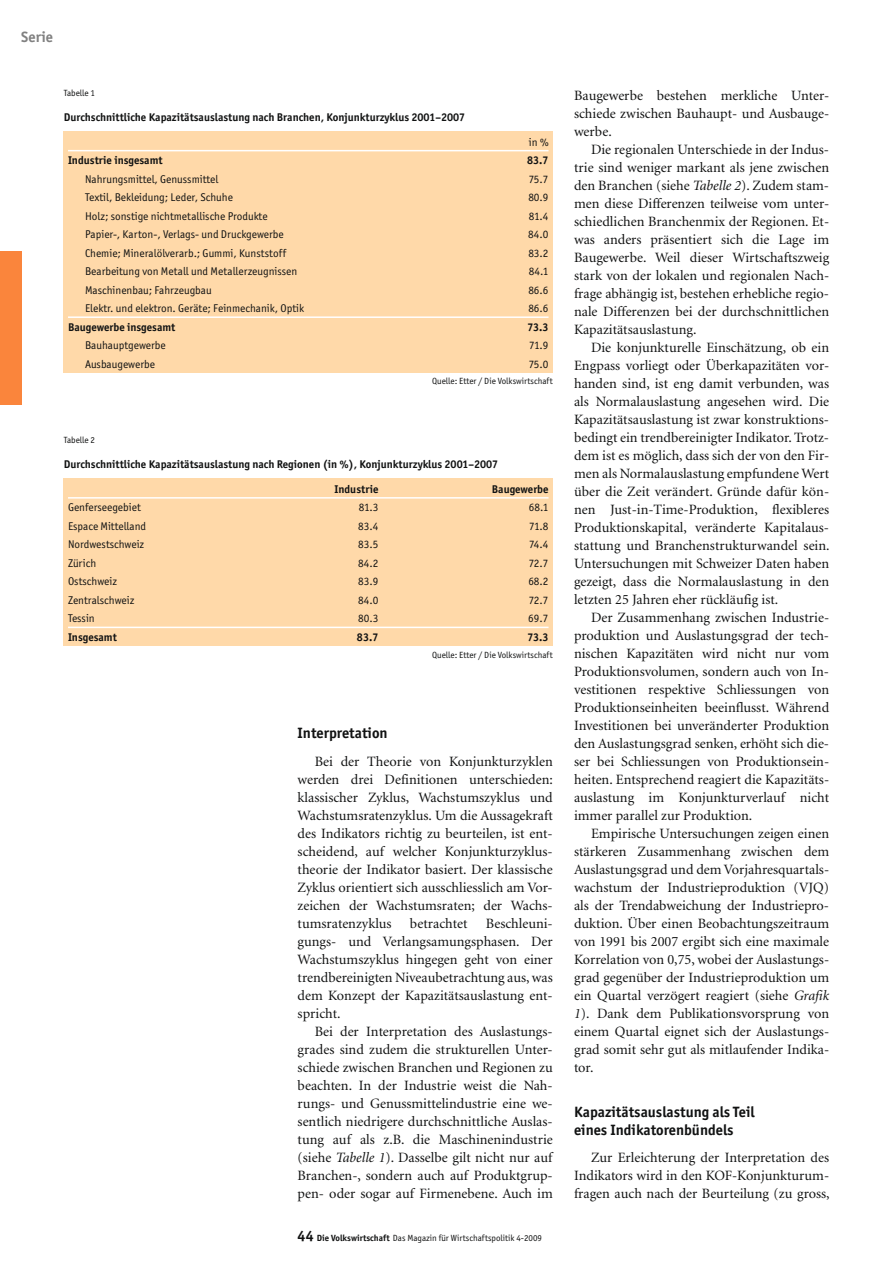
<style>
.page{position:relative;width:893px;height:1263px;background:#fff}
.page>*{position:absolute;margin:0;border:0;box-sizing:border-box;transform-origin:0 0}
.t1{font:700 15px/18px "Officina San ITC";color:#111212}
.t2{font:700 15px "Officina San ITC";color:#818181}
.t3{font:14.25px/18px "Minion";color:#111212;text-align:justify}
.t4{font:11.25px "Officina San ITC";color:#111212}
.t5{font:700 11.25px "Officina San ITC";color:#111212}
.t6{font:9px "Officina San ITC";color:#111212}
.s1{font-style:italic}
.s2{font-weight:700;font-size:15px}
.s3{font-weight:700}
</style>
<div class="page">
<div style="left:0;top:252px;width:21px;height:153px;background:#fa853c"></div>
<div style="left:64px;top:132px;width:489px;height:241px;background:#ffd9a9"></div>
<hr style="left:68px;top:150px;width:481px;height:1px;background:#fff">
<hr style="left:68px;top:316px;width:481px;height:2px;background:#fff">
<div style="left:64px;top:479px;width:489px;height:167px;background:#ffd9a9"></div>
<hr style="left:68px;top:497px;width:481px;height:2px;background:#fff">
<hr style="left:68px;top:627px;width:481px;height:1px;background:#fff">
<p class="t2" style="left:21px;top:27px;width:33px">Serie</p>
<p class="t6" style="left:64px;top:88px;width:33px">Tabelle 1</p>
<p class="t5" style="left:64px;top:110px;width:403px">Durchschnittliche Kapazitätsauslastung nach Branchen, Konjunkturzyklus 2001–2007</p>
<p class="t4" style="left:529px;top:135px;width:21px">in %</p>
<p class="t5" style="left:68px;top:153px;width:96px">Industrie insgesamt</p>
<p class="t5" style="left:527px;top:153px;width:23px">83.7</p>
<p class="t4" style="left:85px;top:172px;width:135px">Nahrungsmittel, Genussmittel</p>
<p class="t4" style="left:529px;top:172px;width:21px">75.7</p>
<p class="t4" style="left:85px;top:191px;width:149px">Textil, Bekleidung; Leder, Schuhe</p>
<p class="t4" style="left:528px;top:191px;width:22px">80.9</p>
<p class="t4" style="left:85px;top:209px;width:184px">Holz; sonstige nichtmetallische Produkte</p>
<p class="t4" style="left:529px;top:209px;width:21px">81.4</p>
<p class="t4" style="left:85px;top:228px;width:200px">Papier-, Karton-, Verlags- und Druckgewerbe</p>
<p class="t4" style="left:528px;top:228px;width:22px">84.0</p>
<p class="t4" style="left:85px;top:246px;width:202px">Chemie; Mineralölverarb.; Gummi, Kunststoff</p>
<p class="t4" style="left:528px;top:246px;width:22px">83.2</p>
<p class="t4" style="left:85px;top:265px;width:214px">Bearbeitung von Metall und Metallerzeugnissen</p>
<p class="t4" style="left:529px;top:265px;width:21px">84.1</p>
<p class="t4" style="left:85px;top:283px;width:128px">Maschinenbau; Fahrzeugbau</p>
<p class="t4" style="left:528px;top:283px;width:22px">86.6</p>
<p class="t4" style="left:85px;top:302px;width:220px">Elektr. und elektron. Geräte; Feinmechanik, Optik</p>
<p class="t4" style="left:528px;top:302px;width:22px">86.6</p>
<p class="t5" style="left:68px;top:320px;width:109px">Baugewerbe insgesamt</p>
<p class="t5" style="left:527px;top:320px;width:23px">73.3</p>
<p class="t4" style="left:85px;top:339px;width:82px">Bauhauptgewerbe</p>
<p class="t4" style="left:529px;top:339px;width:21px">71.9</p>
<p class="t4" style="left:85px;top:357px;width:71px">Ausbaugewerbe</p>
<p class="t4" style="left:529px;top:357px;width:21px">75.0</p>
<p class="t6" style="left:432px;top:376px;width:122px">Quelle: Etter / Die Volkswirtschaft</p>
<p class="t6" style="left:64px;top:435px;width:33px">Tabelle 2</p>
<p class="t5" style="left:64px;top:457px;width:436px">Durchschnittliche Kapazitätsauslastung nach Regionen (in %), Konjunkturzyklus 2001–2007</p>
<p class="t5" style="left:334px;top:482px;width:45px">Industrie</p>
<p class="t5" style="left:492px;top:482px;width:58px">Baugewerbe</p>
<p class="t4" style="left:68px;top:501px;width:74px">Genferseegebiet</p>
<p class="t4" style="left:359px;top:501px;width:21px">81.3</p>
<p class="t4" style="left:529px;top:501px;width:21px">68.1</p>
<p class="t4" style="left:68px;top:520px;width:80px">Espace Mittelland</p>
<p class="t4" style="left:358px;top:520px;width:22px">83.4</p>
<p class="t4" style="left:529px;top:520px;width:21px">71.8</p>
<p class="t4" style="left:68px;top:538px;width:78px">Nordwestschweiz</p>
<p class="t4" style="left:358px;top:538px;width:22px">83.5</p>
<p class="t4" style="left:529px;top:538px;width:21px">74.4</p>
<p class="t4" style="left:68px;top:557px;width:30px">Zürich</p>
<p class="t4" style="left:358px;top:557px;width:22px">84.2</p>
<p class="t4" style="left:529px;top:557px;width:21px">72.7</p>
<p class="t4" style="left:68px;top:575px;width:50px">Ostschweiz</p>
<p class="t4" style="left:358px;top:575px;width:22px">83.9</p>
<p class="t4" style="left:528px;top:575px;width:22px">68.2</p>
<p class="t4" style="left:68px;top:594px;width:68px">Zentralschweiz</p>
<p class="t4" style="left:358px;top:594px;width:22px">84.0</p>
<p class="t4" style="left:529px;top:594px;width:21px">72.7</p>
<p class="t4" style="left:68px;top:612px;width:28px">Tessin</p>
<p class="t4" style="left:358px;top:612px;width:22px">80.3</p>
<p class="t4" style="left:528px;top:612px;width:22px">69.7</p>
<p class="t5" style="left:68px;top:630px;width:50px">Insgesamt</p>
<p class="t5" style="left:357px;top:630px;width:23px">83.7</p>
<p class="t5" style="left:527px;top:630px;width:23px">73.3</p>
<p class="t6" style="left:432px;top:649px;width:122px">Quelle: Etter / Die Volkswirtschaft</p>
<p class="t1" style="left:298px;top:724px;width:91px">Interpretation</p>
<p class="t3" style="left:298px;top:752px;width:257px;text-indent:17px">Bei der Theorie von Konjunkturzyklen werden drei Definitionen unterschieden: klassischer Zyklus, Wachstumszyklus und Wachstumsratenzyklus. Um die Aussagekraft des Indikators richtig zu beurteilen, ist ent&shy;scheidend, auf welcher Konjunkturzyklus&shy;theorie der Indikator basiert. Der klassische Zyklus orientiert sich ausschliesslich am Vor&shy;zeichen der Wachstumsraten; der Wachs&shy;tumsratenzyklus</p>
<p class="t3" style="left:298px;top:914px;width:257px;text-indent:188px">Beschleuni&shy;gungs- und Verlangsamungsphasen. Der Wachstumszyklus hingegen geht von einer trendbereinigten Niveaubetrachtung aus, was dem Konzept der Kapazitätsauslastung ent&shy;spricht.</p>
<p class="t3" style="left:298px;top:1022px;width:257px;text-align:left;text-indent:17px">Bei der Interpretation des Auslastungs&shy;grades sind zudem die strukturellen Unter&shy;schiede zwischen Branchen und Regionen zu beachten. In der Industrie weist die Nah&shy;rungs- und Genussmittelindustrie eine we&shy;sentlich niedrigere durchschnittliche Auslas&shy;tung auf als z.B. die Maschinenindustrie (siehe <span class="s1">Tabelle 1</span>). Dasselbe gilt nicht nur auf Branchen-, sondern auch auf Produktgrup&shy;pen- oder sogar auf Firmenebene. Auch im</p>
<p class="t3" style="left:410px;top:914px;width:59px">betrachtet</p>
<p class="t6" style="left:298px;top:1232px;width:246px"><span class="s2">44</span> <span class="s3">Die Volkswirtschaft</span> Das Magazin für Wirtschaftspolitik 4-2009</p>
<p class="t3" style="left:574px;top:86px;width:257px">Baugewerbe bestehen merkliche Unter&shy;schiede zwischen Bauhaupt- und Ausbauge&shy;werbe.</p>
<p class="t3" style="left:574px;top:140px;width:257px;text-indent:17px">Die regionalen Unterschiede in der Indus&shy;trie sind weniger markant als jene zwischen den Branchen (siehe <span class="s1">Tabelle 2</span>). Zudem stam&shy;men diese Differenzen teilweise vom unter&shy;schiedlichen Branchenmix der Regionen. Et&shy;was anders präsentiert sich die Lage im Baugewerbe. Weil dieser Wirtschaftszweig stark von der lokalen und regionalen Nach&shy;frage abhängig ist, bestehen erhebliche regio&shy;nale Differenzen bei der durchschnittlichen Kapazitätsauslastung.</p>
<p class="t3" style="left:574px;top:338px;width:257px;text-indent:17px">Die konjunkturelle Einschätzung, ob ein Engpass vorliegt oder Überkapazitäten vor&shy;handen sind, ist eng damit verbunden, was als Normalauslastung angesehen wird. Die Kapazitätsauslastung ist zwar konstruktions&shy;bedingt ein trendbereinigter Indikator. Trotz&shy;dem ist es möglich, dass sich der von den Fir&shy;men als Normalauslastung empfundene Wert über die Zeit verändert. Gründe dafür kön&shy;nen Just-in-Time-Produktion, flexibleres Produktionskapital, veränderte Kapitalaus&shy;stattung und Branchenstrukturwandel sein.<br>Untersuchungen mit Schweizer Daten haben gezeigt, dass die Normalauslastung in den letzten 25 Jahren eher rückläufig ist.</p>
<p class="t3" style="left:574px;top:608px;width:257px;text-indent:17px">Der Zusammenhang zwischen Industrie&shy;produktion und Auslastungsgrad der tech&shy;nischen Kapazitäten wird nicht nur vom Produktionsvolumen, sondern auch von In&shy;vestitionen respektive Schliessungen von Produktionseinheiten beeinflusst. Während Investitionen bei unveränderter Produktion den Auslastungsgrad senken, erhöht sich die&shy;ser bei Schliessungen von Produktionsein&shy;heiten. Entsprechend reagiert die Kapazitäts&shy;auslastung im Konjunkturverlauf nicht immer parallel zur Produktion.</p>
<p class="t3" style="left:574px;top:824px;width:257px;text-indent:17px">Empirische Untersuchungen zeigen einen stärkeren Zusammenhang zwischen dem Auslastungsgrad und dem Vorjahresquartals&shy;wachstum der Industrieproduktion (VJQ) als der Trendabweichung der Industriepro&shy;duktion. Über einen Beobachtungszeitraum von 1991 bis 2007 ergibt sich eine maximale Korrelation von 0,75, wobei der Auslastungs&shy;grad gegenüber der Industrieproduktion um ein Quartal verzögert reagiert (siehe <span class="s1">Grafik 1</span>). Dank dem Publikationsvorsprung von einem Quartal eignet sich der Auslastungs&shy;grad somit sehr gut als mitlaufender Indika&shy;tor.</p>
<p class="t1" style="left:574px;top:1102px;width:182px">Kapazitätsauslastung als Teil eines Indikatorenbündels</p>
<p class="t3" style="left:574px;top:1148px;width:257px;text-indent:17px">Zur Erleichterung der Interpretation des Indikators wird in den KOF-Konjunkturum&shy;fragen auch nach der Beurteilung (zu gross,</p>
</div>
